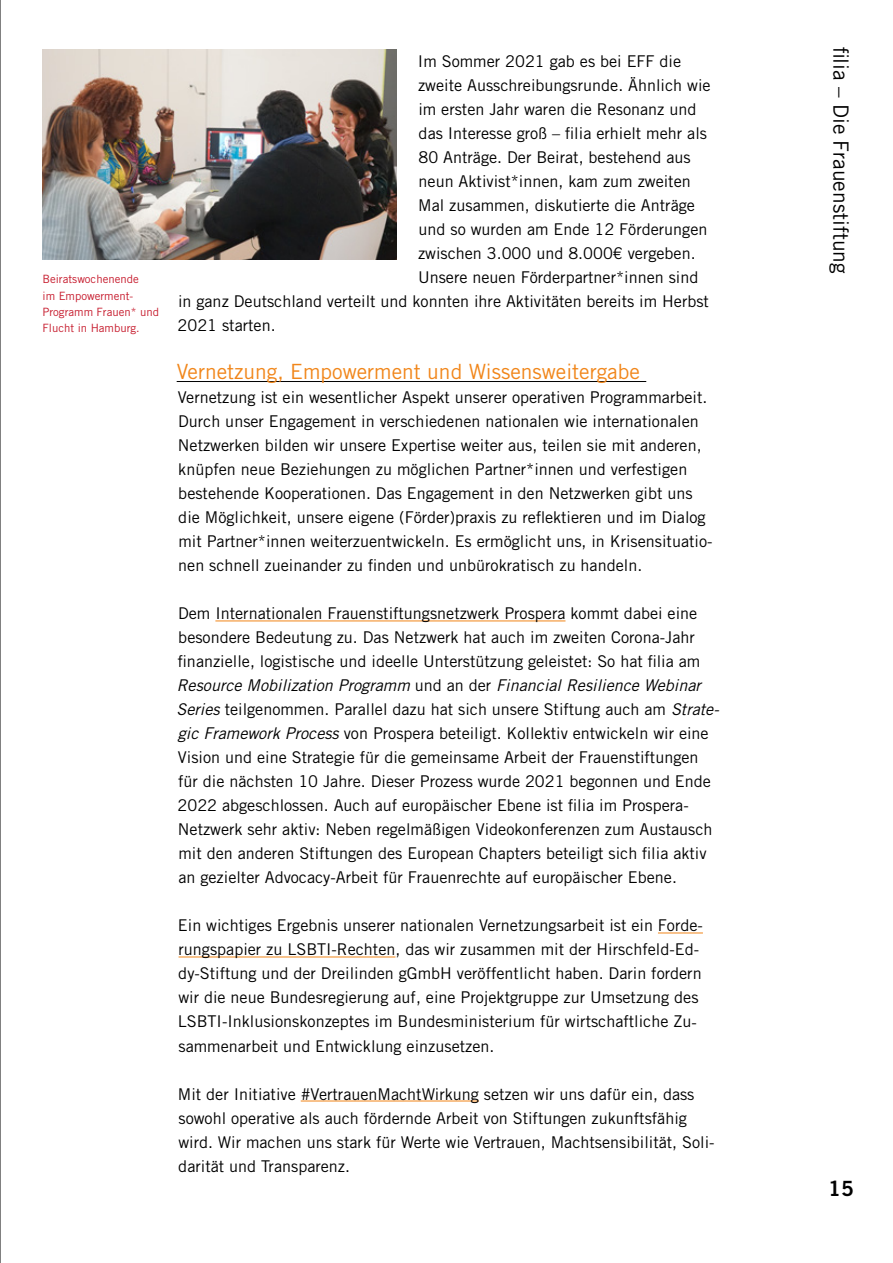
<style>
.page{position:relative;width:893px;height:1263px;background:#fff}
.page>*{position:absolute;margin:0;border:0;box-sizing:border-box;transform-origin:0 0}
.t1{font:21px "Trade Gothic LT Std";color:#f1861a}
.t2{font:21px "Trade Gothic LT Std";color:#000}
.t3{font:21px "Trade Gothic LT Std Bd 2";color:#000}
.t4{font:16.2px/24px "Trade Gothic LT Std";color:#000}
.t5{font:11.4px/16.2px "Trade Gothic LT Std";color:#c61a2c}
.s1{font-style:italic}
</style>
<div class="page">
<hr style="left:0;top:0;width:1px;height:1263px;background:#000">
<img style="left:43px;top:49px;width:354px;height:210px">
<hr style="left:177px;top:381px;width:469px;height:1px;background:#000">
<hr style="left:215px;top:620px;width:350px;height:1px;background:#f1861a">
<hr style="left:658px;top:932px;width:45px;height:1px;background:#f1861a">
<hr style="left:179px;top:956px;width:216px;height:1px;background:#f1861a">
<hr style="left:301px;top:1100px;width:178px;height:1px;background:#f1861a">
<p class="t5" style="left:43px;top:271px;width:118px">Beiratswochenende<br>im Empowerment-<br>Programm Frauen* und<br>Flucht in Hamburg.</p>
<p class="t4" style="left:418px;top:49px;width:265px">Im Sommer 2021 gab es bei EFF die</p>
<p class="t4" style="left:418px;top:73px;width:294px">zweite Ausschreibungsrunde. Ähnlich wie</p>
<p class="t4" style="left:418px;top:97px;width:280px">im ersten Jahr waren die Resonanz und</p>
<p class="t4" style="left:419px;top:121px;width:290px">das Interesse groß – filia erhielt mehr als</p>
<p class="t4" style="left:418px;top:145px;width:274px">80 Anträge. Der Beirat, bestehend aus</p>
<p class="t4" style="left:419px;top:169px;width:274px">neun Aktivist*innen, kam zum zweiten</p>
<p class="t4" style="left:418px;top:193px;width:278px">Mal zusammen, diskutierte die Anträge</p>
<p class="t4" style="left:419px;top:217px;width:290px">und so wurden am Ende 12 Förderungen</p>
<p class="t4" style="left:418px;top:241px;width:279px">zwischen 3.000 und 8.000€ vergeben.</p>
<p class="t4" style="left:418px;top:265px;width:282px">Unsere neuen Förderpartner*innen sind</p>
<p class="t4" style="left:178px;top:289px;width:532px">in ganz Deutschland verteilt und konnten ihre Aktivitäten bereits im Herbst</p>
<p class="t4" style="left:178px;top:313px;width:100px">2021 starten.</p>
<p class="t1" style="left:177px;top:359px;width:465px">Vernetzung, Empowerment und Wissensweitergabe</p>
<p class="t4" style="left:178px;top:385px;width:536px">Vernetzung ist ein wesentlicher Aspekt unserer operativen Programmarbeit.<br>Durch unser Engagement in verschiedenen nationalen wie internationalen Netzwerken bilden wir unsere Expertise weiter aus, teilen sie mit anderen, knüpfen neue Beziehungen zu möglichen Partner*innen und verfestigen bestehende Kooperationen. Das Engagement in den Netzwerken gibt uns die Möglichkeit, unsere eigene (Förder)praxis zu reflektieren und im Dialog mit Partner*innen weiterzuentwickeln. Es ermöglicht uns, in Krisensituatio&shy;nen schnell zueinander zu finden und unbürokratisch zu handeln.</p>
<p class="t4" style="left:177px;top:601px;width:544px">Dem Internationalen Frauenstiftungsnetzwerk Prospera kommt dabei eine besondere Bedeutung zu. Das Netzwerk hat auch im zweiten Corona-Jahr finanzielle, logistische und ideelle Unterstützung geleistet: So hat filia am <span class="s1">Resource Mobilization Programm</span> und an der <span class="s1">Financial Resilience Webinar Series</span> teilgenommen. Parallel dazu hat sich unsere Stiftung auch am <span class="s1">Strate&shy;gic Framework Process</span> von Prospera beteiligt. Kollektiv entwickeln wir eine Vision und eine Strategie für die gemeinsame Arbeit der Frauenstiftungen für die nächsten 10 Jahre. Dieser Prozess wurde 2021 begonnen und Ende 2022 abgeschlossen. Auch auf europäischer Ebene ist filia im Prospera-Netzwerk sehr aktiv: Neben regelmäßigen Videokonferenzen zum Austausch mit den anderen Stiftungen des European Chapters beteiligt sich filia aktiv an gezielter Advocacy-Arbeit für Frauenrechte auf europäischer Ebene.</p>
<p class="t4" style="left:178px;top:913px;width:526px">Ein wichtiges Ergebnis unserer nationalen Vernetzungsarbeit ist ein Forde&shy;rungspapier zu LSBTI-Rechten, das wir zusammen mit der Hirschfeld-Ed&shy;dy-Stiftung und der Dreilinden gGmbH veröffentlicht haben. Darin fordern wir die neue Bundesregierung auf, eine Projektgruppe zur Umsetzung des LSBTI-Inklusionskonzeptes im Bundesministerium für wirtschaftliche Zu&shy;sammenarbeit und Entwicklung einzusetzen.</p>
<p class="t4" style="left:178px;top:1081px;width:538px">Mit der Initiative #VertrauenMachtWirkung setzen wir uns dafür ein, dass sowohl operative als auch fördernde Arbeit von Stiftungen zukunftsfähig wird. Wir machen uns stark für Werte wie Vertrauen, Machtsensibilität, Soli&shy;darität und Transparenz.</p>
<p class="t2" style="left:854px;top:47px;width:228px;rotate:90deg">filia – Die Frauenstiftung</p>
<p class="t3" style="left:828px;top:1175px;width:27px">15</p>
</div>
